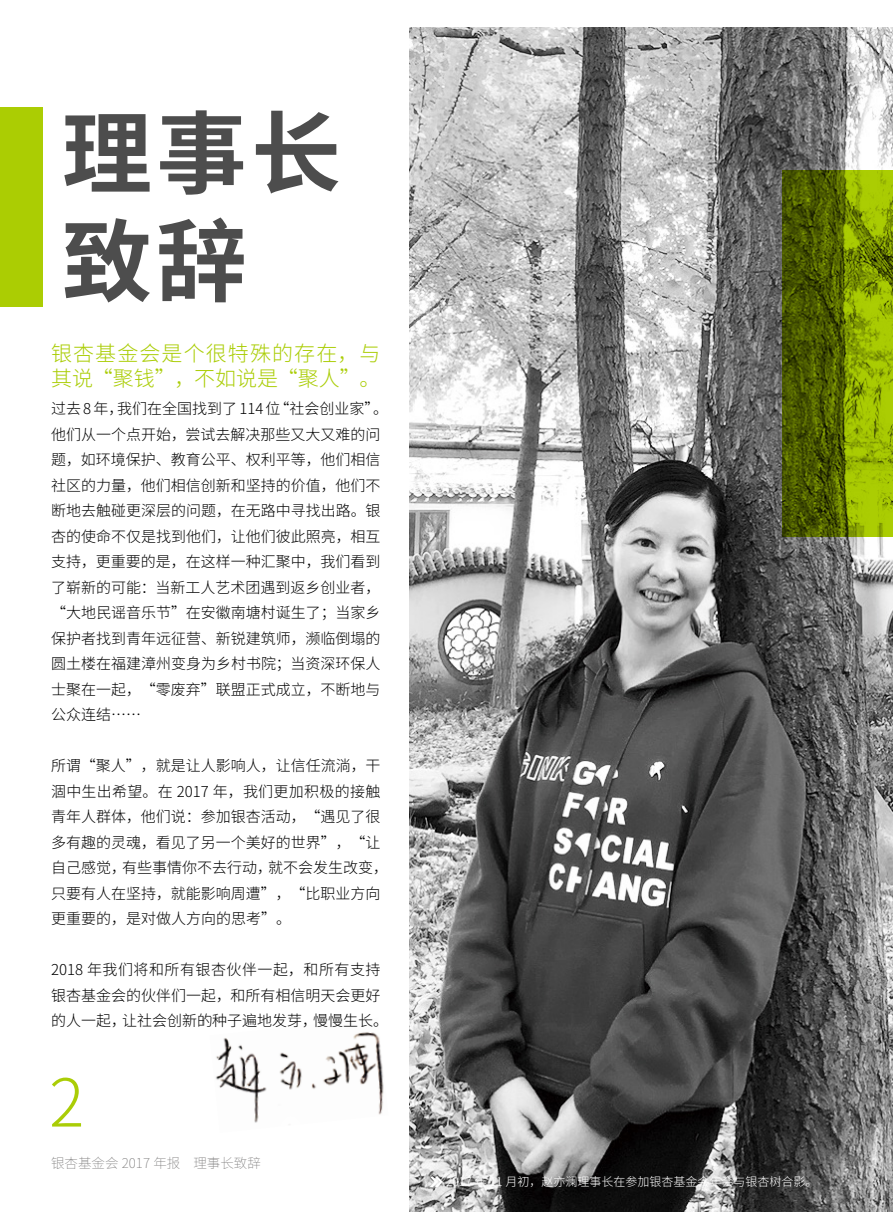
<style>
.page{position:relative;width:893px;height:1212px;background:#fff}
.page>*{position:absolute;margin:0;border:0;box-sizing:border-box;transform-origin:0 0}
.t1{font:700 90px/108px "Source Han Sans CN";color:#4d4d4d}
.t2{font:300 66px "Source Han Sans CN";color:#aacd06}
.t3{font:300 21px/25.2px "Source Han Sans CN";letter-spacing:.055em;color:#aacd06}
.t4{font:300 15px/25.5px "Source Han Sans CN";color:#000}
.t5{font:200 13.5px "Source Han Sans CN";color:#727171}
.t6{font:300 12px "Source Han Sans CN";color:#fff}
</style>
<div class="page">
<img style="left:409px;top:28px;width:484px;height:1184px">
<div style="left:0;top:107px;width:43px;height:200px;background:#abcd03"></div>
<svg style="left:782px;top:170px;width:111px;height:367px;background:#697e01"></svg>
<img style="left:215px;top:1032px;width:169px;height:91px">
<svg style="left:430px;top:1176px;width:13px;height:11px"></svg>
<h1 class="t1" style="left:62px;top:102px;width:280px">理事长致辞</h1>
<h3 class="t3" style="left:51px;top:341px;width:331px">银杏基金会是个很特殊的存在，与其说“聚钱”，不如说是“聚人”。</h3>
<p class="t4" style="left:51px;top:396px;width:339px">过去 8 年，我们在全国找到了 114 位“社会创业家”。他们从一个点开始，尝试去解决那些又大又难的问题，如环境保护、教育公平、权利平等，他们相信社区的力量，他们相信创新和坚持的价值，他们不断地去触碰更深层的问题，在无路中寻找出路。银杏的使命不仅是找到他们，让他们彼此照亮，相互支持，更重要的是，在这样一种汇聚中，我们看到了崭新的可能：当新工人艺术团遇到返乡创业者，“大地民谣音乐节”在安徽南塘村诞生了；当家乡保护者找到青年远征营、新锐建筑师，濒临倒塌的圆土楼在福建漳州变身为乡村书院；当资深环保人士聚在一起，“零废弃”联盟正式成立，不断地与公众连结……</p>
<p class="t4" style="left:51px;top:753px;width:339px">所谓“聚人”，就是让人影响人，让信任流淌，干涸中生出希望。在 2017 年，我们更加积极的接触青年人群体，他们说：参加银杏活动，“遇见了很多有趣的灵魂，看见了另一个美好的世界”，“让自己感觉，有些事情你不去行动，就不会发生改变，只要有人在坚持，就能影响周遭”，“比职业方向更重要的，是对做人方向的思考”。</p>
<p class="t4" style="left:51px;top:957px;width:339px">2018 年我们将和所有银杏伙伴一起，和所有支持银杏基金会的伙伴们一起，和所有相信明天会更好的人一起，让社会创新的种子遍地发芽，慢慢生长。</p>
<h2 class="t2" style="left:49px;top:1065px;width:37px">2</h2>
<p class="t5" style="left:51px;top:1155px;width:211px">银杏基金会 2017 年报 理事长致辞</p>
<p class="t6" style="left:446px;top:1174px;width:373px">2017 年 11 月初，赵亦澜理事长在参加银杏基金会年会与银杏树合影。</p>
</div>
